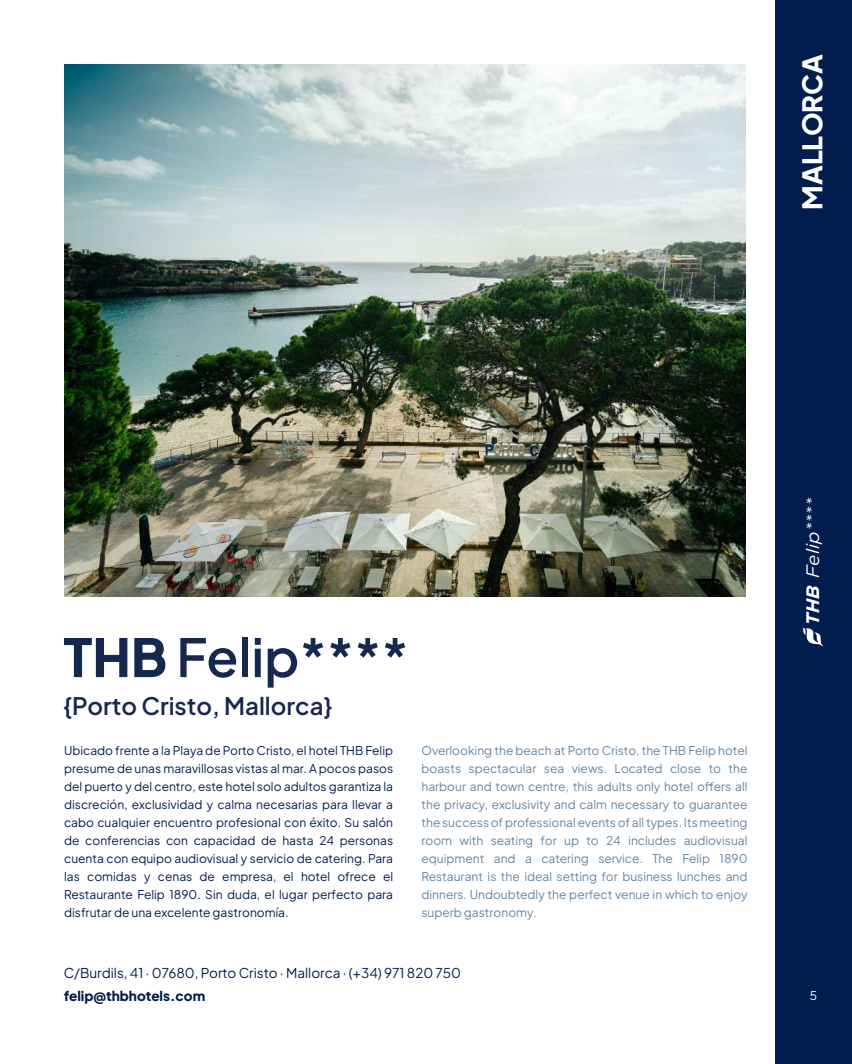
<style>
.page{position:relative;width:852px;height:1064px;background:#fff}
.page>*{position:absolute;margin:0;border:0;box-sizing:border-box;transform-origin:0 0}
.t1{font:600 52.5px "Plus Jakarta Sans";color:#162750}
.t2{font:800 27px "Plus Jakarta Sans";color:#fff}
.t3{font:600 24px "Plus Jakarta Sans";color:#162750}
.t4{font:italic 18px "Gotham";color:#fff;scale:1.05 1}
.t5{font:13.5px "Plus Jakarta Sans";color:#001d4e}
.t6{font:800 13.5px "Plus Jakarta Sans";color:#001d4e}
.t7{font:12px/18px "Plus Jakarta Sans";color:#001d4e;text-align:justify}
.t8{font:12px/18px "Plus Jakarta Sans";color:#6585a0;text-align:justify}
.t9{font:12px "Plus Jakarta Sans";color:#fff}
.s1{font-weight:800}
.s2{font-weight:700}
</style>
<div class="page">
<img style="left:64px;top:65px;width:680px;height:531px">
<div style="left:774px;top:0;width:77px;height:1063px;background:#001d4e"></div>
<svg style="left:802px;top:628px;width:21px;height:19px"></svg>
<h2 class="t2" style="left:793px;top:210px;width:157px;rotate:-90deg">MALLORCA</h2>
<h1 class="t1" style="left:63px;top:622px;width:346px"><span class="s1">THB</span> Felip****</h1>
<h3 class="t3" style="left:63px;top:689px;width:270px">{Porto Cristo, Mallorca}</h3>
<p class="t7" style="left:64px;top:740px;width:330px">Ubicado frente a la Playa de Porto Cristo, el hotel THB Felip presume de unas maravillosas vistas al mar. A pocos pasos del puerto y del centro, este hotel solo adultos garantiza la discreción, exclusividad y calma necesarias para llevar a cabo cualquier encuentro profesional con éxito. Su salón de conferencias con capacidad de hasta 24 personas cuenta con equipo audiovisual y servicio de catering. Para las comidas y cenas de empresa, el hotel ofrece el Restaurante Felip 1890. Sin duda, el lugar perfecto para disfrutar de una excelente gastronomía.</p>
<p class="t8" style="left:421px;top:740px;width:327px">Overlooking the beach at Porto Cristo, the THB Felip hotel boasts spectacular sea views. Located close to the harbour and town centre, this adults only hotel offers all the privacy, exclusivity and calm necessary to guarantee the success of professional events of all types. Itsmeeting room with seating for up to 24 includes audiovisual equipment and a catering service. The Felip 1890<br>Restaurant is the ideal setting for business lunches and dinners. Undoubtedly the perfect venue in which to enjoy superb gastronomy.</p>
<p class="t5" style="left:64px;top:963px;width:398px">C/Burdils, 41 · 07680, Porto Cristo · Mallorca · (+34) 971 820 750</p>
<p class="t6" style="left:64px;top:986px;width:143px">felip@thbhotels.com</p>
<h3 class="t4" style="left:804px;top:625px;width:123px;rotate:-90deg"><span class="s2">THB</span> Felip****</h3>
<p class="t9" style="left:809px;top:986px;width:9px">5</p>
</div>
